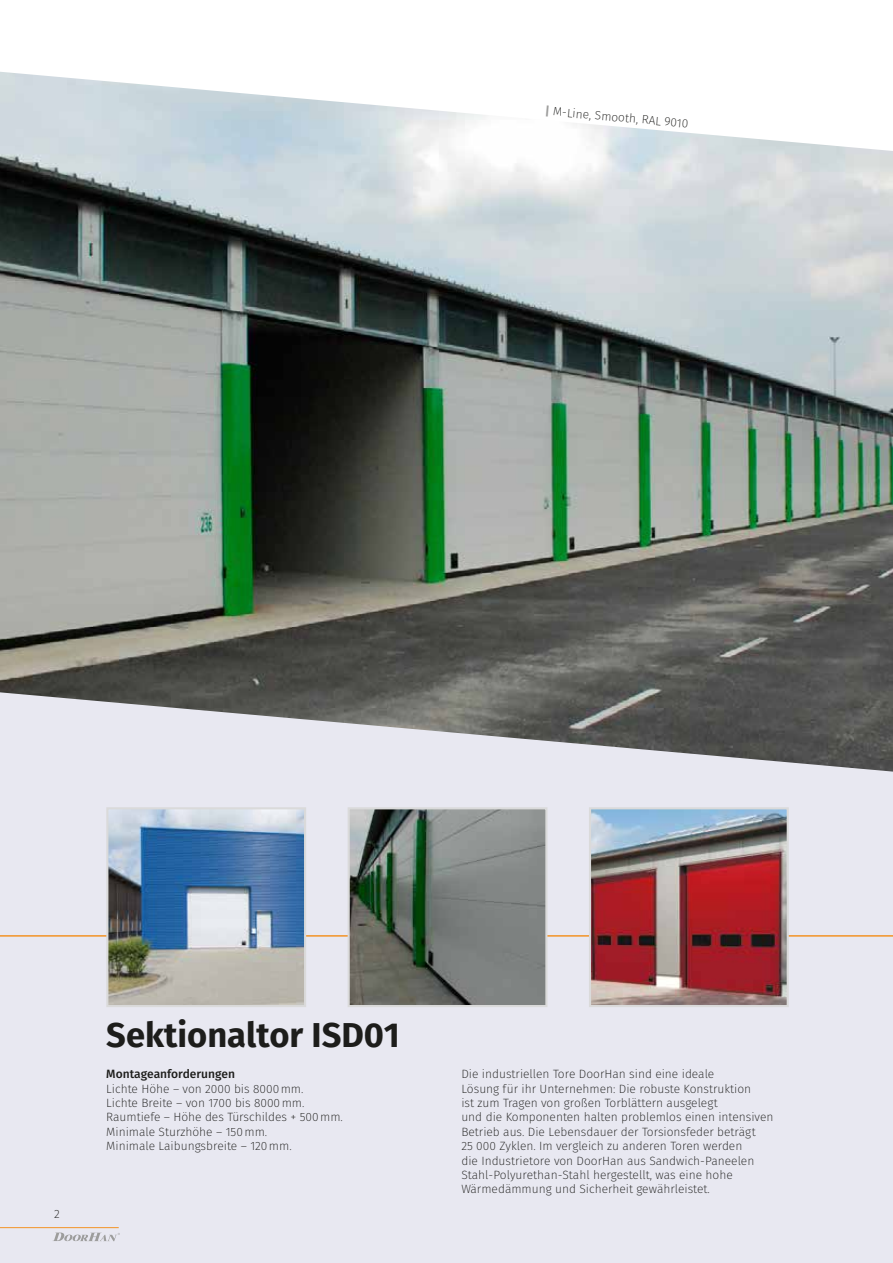
<style>
.page{position:relative;width:893px;height:1263px;background:#fff}
.page>*{position:absolute;margin:0;border:0;box-sizing:border-box;transform-origin:0 0}
.t1{font:700 34.5px "Fira Sans";color:#1d1d1b}
.t2{font:200 12px/14.4px "Fira Sans";color:#1d1d1b}
.t3{font:500 12px "Fira Sans";color:#1d1d1b}
.s1{font-weight:700;color:#9d9d9c}
</style>
<div class="page">
<div style="left:0;top:644px;width:893px;height:619px;background:#e8e8f1"></div>
<hr style="left:0;top:935px;width:893px;height:2px;background:#f39325">
<svg style="left:53px;top:1232px;width:67px;height:9px"></svg>
<hr style="left:0;top:1227px;width:119px;height:1px;background:#f39325">
<img style="left:0;top:72px;width:893px;height:700px">
<img style="left:592px;top:810px;width:194px;height:194px">
<div style="left:589px;top:807px;width:200px;height:200px;border:2px solid #dadada"></div>
<img style="left:351px;top:810px;width:193px;height:194px">
<div style="left:348px;top:807px;width:199px;height:200px;border:2px solid #dadada"></div>
<img style="left:109px;top:810px;width:194px;height:194px">
<div style="left:106px;top:807px;width:200px;height:200px;border:2px solid #dadada"></div>
<p class="t2" style="left:546px;top:104px;width:145px;rotate:5deg"><span class="s1">|</span> M-Line, Smooth, RAL 9010</p>
<p class="t2" style="left:54px;top:1207px;width:7px">2</p>
<h1 class="t1" style="left:106px;top:1010px;width:295px">Sektionaltor ISD01</h1>
<p class="t3" style="left:106px;top:1066px;width:130px">Montageanforderungen</p>
<p class="t2" style="left:106px;top:1081px;width:238px">Lichte Höhe – von 2000 bis 8000mm.<br>Lichte Breite – von 1700 bis 8000mm.<br>Raumtiefe – Höhe des Türschildes + 500mm.<br>Minimale Sturzhöhe – 150mm.<br>Minimale Laibungsbreite – 120mm.</p>
<p class="t2" style="left:461px;top:1067px;width:314px">Die industriellen Tore DoorHan sind eine ideale<br>Lösung für ihr Unternehmen: Die robuste Konstruktion<br>ist zum Tragen von großen Torblättern ausgelegt<br>und die Komponenten halten problemlos einen intensiven Betrieb aus. Die Lebensdauer der Torsionsfeder beträgt<br>25 000 Zyklen. Im vergleich zu anderen Toren werden<br>die Industrietore von DoorHan aus Sandwich-Paneelen Stahl-Polyurethan-Stahl hergestellt, was eine hohe Wärmedämmung und Sicherheit gewährleistet.</p>
</div>
